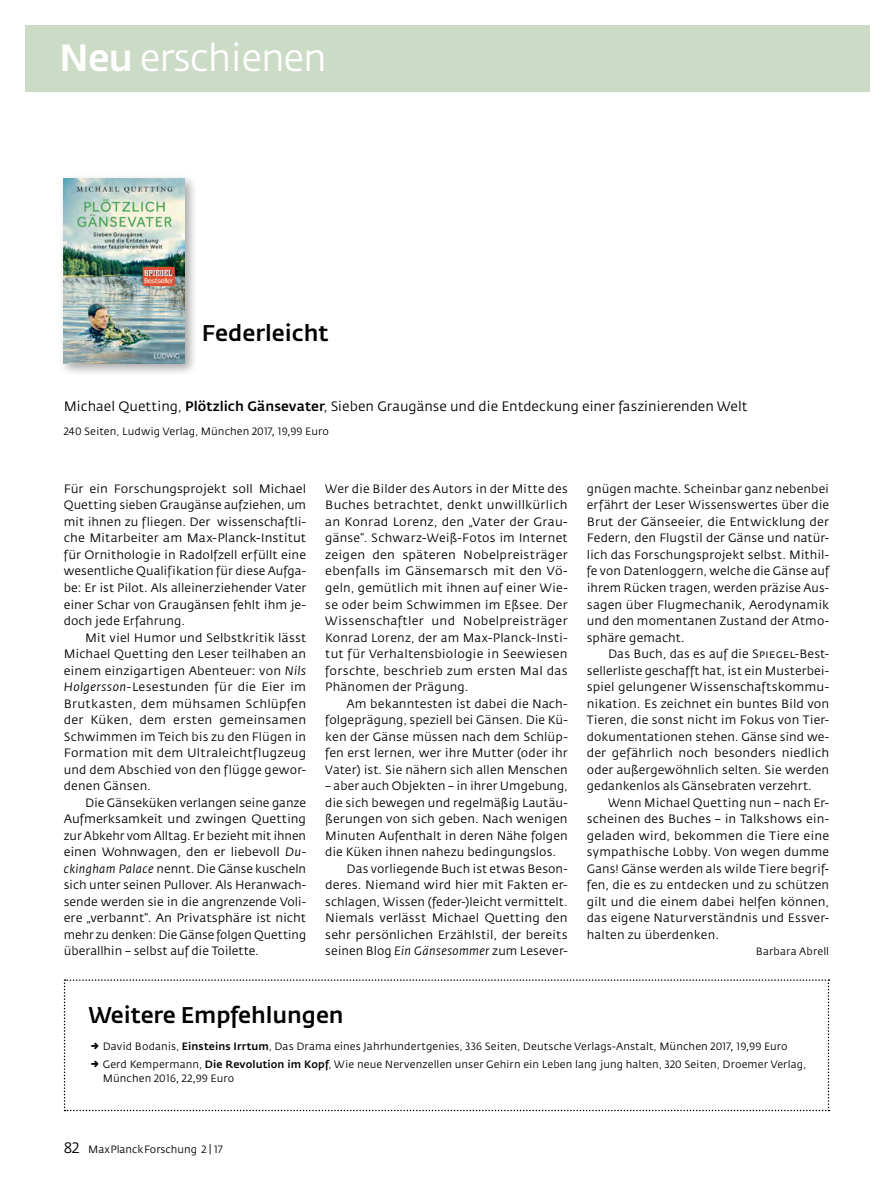
<style>
.page{position:relative;width:893px;height:1191px;background:#fff}
.page>*{position:absolute;margin:0;border:0;box-sizing:border-box;transform-origin:0 0}
.t1{font:37.5px "Fedra Sans";letter-spacing:-.03em;color:#fff}
.t2{font:500 22.5px "Fedra Sans";letter-spacing:-.005em;color:#000}
.t3{font:13.5px "Fedra Sans";color:#000}
.t4{font:12px/16.5px "Fedra Sans";letter-spacing:.01em;color:#000;text-align:justify}
.t5{font:10.5px/17.7px "Fedra Sans";letter-spacing:.01em;color:#000}
.s1{font-weight:500}
.s2{font-family:"Fedra Sans Book SC"}
.s3{font-style:italic}
.s4{font-family:"Fedra Sans Book SC";font-size:15px}
</style>
<div class="page">
<div style="left:26px;top:26px;width:844px;height:66px;background:#ccdbc5"></div>
<div style="left:59px;top:174px;width:139px;height:203px;background:#000;opacity:.35"></div>
<img style="left:64px;top:179px;width:121px;height:185px">
<svg style="left:64px;top:979px;width:765px;height:132px"></svg>
<h1 class="t1" style="left:59px;top:38px;width:269px"><span class="s1">Neu</span> erschienen</h1>
<h2 class="t2" style="left:202px;top:320px;width:128px">Federleicht</h2>
<p class="t3" style="left:64px;top:399px;width:685px">Michael Quetting, <span class="s1">Plötzlich Gänsevater</span>, Sieben Graugänse und die Entdeckung einer faszinierenden Welt</p>
<p class="t5" style="left:64px;top:422px;width:267px"><span class="s2">240</span> Seiten, Ludwig Verlag, München <span class="s2">2017, 19,99</span> Euro</p>
<p class="t4" style="left:64px;top:481px;width:244px">Für ein Forschungsprojekt soll Michael Quetting sieben Graugänse aufziehen, um mit ihnen zu fliegen. Der wissenschaftli&shy;che Mitarbeiter am Max-Planck-Institut für Ornithologie in Radolfzell erfüllt eine wesentliche Qualifikation für diese Aufga&shy;be: Er ist Pilot. Als alleinerziehender Vater einer Schar von Graugänsen fehlt ihm je&shy;doch jede Erfahrung.</p>
<p class="t4" style="left:64px;top:629px;width:244px;text-indent:21px">Mit viel Humor und Selbstkritik lässt Michael Quetting den Leser teilhaben an einem einzigartigen Abenteuer: von <span class="s3">Nils Holgersson</span>-Lesestunden für die Eier im Brutkasten, dem mühsamen Schlüpfen der Küken, dem ersten gemeinsamen Schwimmen im Teich bis zu den Flügen in Formation mit dem Ultraleichtflugzeug und dem Abschied von den flügge gewor&shy;denen Gänsen.</p>
<p class="t4" style="left:64px;top:794px;width:244px;text-indent:21px">Die Gänseküken verlangen seine ganze Aufmerksamkeit und zwingen Quetting zur Abkehr vom Alltag. Er bezieht mit ihnen einen Wohnwagen, den er liebevoll <span class="s3">Du&shy;ckingham Palace</span> nennt. Die Gänse kuscheln sich unter seinen Pullover. Als Heranwach&shy;sende werden sie in die angrenzende Voli&shy;ere „verbannt“. An Privatsphäre ist nicht mehr zu denken: Die Gänse folgen Quetting überallhin – selbst auf die Toilette.</p>
<p class="t4" style="left:325px;top:481px;width:244px">Wer die Bilder des Autors in der Mitte des Buches betrachtet, denkt unwillkürlich an Konrad Lorenz, den „Vater der Grau&shy;gänse“. Schwarz-Weiß-Fotos im Internet zeigen den späteren Nobelpreisträger ebenfalls im Gänsemarsch mit den Vö&shy;geln, gemütlich mit ihnen auf einer Wie&shy;se oder beim Schwimmen im Eßsee. Der Wissenschaftler und Nobelpreisträger Konrad Lorenz, der am Max-Planck-Insti&shy;tut für Verhaltensbiologie in Seewiesen forschte, beschrieb zum ersten Mal das Phänomen der Prägung.</p>
<p class="t4" style="left:325px;top:695px;width:244px;text-indent:21px">Am bekanntesten ist dabei die Nach&shy;folgeprägung, speziell bei Gänsen. Die Kü&shy;ken der Gänse müssen nach dem Schlüp&shy;fen erst lernen, wer ihre Mutter (oder ihr Vater) ist. Sie nähern sich allen Menschen</p>
<p class="t4" style="left:325px;top:778px;width:244px">– aber auch Objekten – in ihrer Umgebung,</p>
<p class="t4" style="left:325px;top:794px;width:244px">die sich bewegen und regelmäßig Lautäu-</p>
<p class="t4" style="left:325px;top:811px;width:244px">ßerungen von sich geben. Nach wenigen</p>
<p class="t4" style="left:325px;top:827px;width:244px">Minuten Aufenthalt in deren Nähe folgen</p>
<p class="t4" style="left:325px;top:844px;width:232px">die Küken ihnen nahezu bedingungslos.</p>
<p class="t4" style="left:347px;top:860px;width:223px">Das vorliegende Buch ist etwas Beson-</p>
<p class="t4" style="left:325px;top:877px;width:244px">deres. Niemand wird hier mit Fakten er-</p>
<p class="t4" style="left:325px;top:893px;width:244px">schlagen, Wissen (feder-)leicht vermittelt.</p>
<p class="t4" style="left:325px;top:910px;width:244px">Niemals verlässt Michael Quetting den</p>
<p class="t4" style="left:325px;top:926px;width:244px">sehr persönlichen Erzählstil, der bereits</p>
<p class="t4" style="left:325px;top:943px;width:244px">seinen Blog <span class="s3">Ein Gänsesommer</span> zum Lesever-</p>
<p class="t4" style="left:587px;top:481px;width:244px">gnügen machte. Scheinbar ganz nebenbei erfährt der Leser Wissenswertes über die Brut der Gänseeier, die Entwicklung der Federn, den Flugstil der Gänse und natür&shy;lich das Forschungsprojekt selbst. Mithil&shy;fe von Datenloggern, welche die Gänse auf ihrem Rücken tragen, werden präzise Aus&shy;sagen über Flugmechanik, Aerodynamik und den momentanen Zustand der Atmo&shy;sphäre gemacht.</p>
<p class="t4" style="left:587px;top:646px;width:244px;text-indent:21px">Das Buch, das es auf die <span class="s2">Spiegel</span>-Best&shy;sellerliste geschafft hat, ist ein Musterbei&shy;spiel gelungener Wissenschaftskommu&shy;nikation. Es zeichnet ein buntes Bild von Tieren, die sonst nicht im Fokus von Tier&shy;dokumentationen stehen. Gänse sind we&shy;der gefährlich noch besonders niedlich oder außergewöhnlich selten. Sie werden gedankenlos als Gänsebraten verzehrt.</p>
<p class="t4" style="left:587px;top:794px;width:244px;text-indent:21px">Wenn Michael Quetting nun – nach Er&shy;scheinen des Buches – in Talkshows ein&shy;geladen wird, bekommen die Tiere eine sympathische Lobby. Von wegen dumme Gans! Gänse werden als wilde Tiere begrif&shy;fen, die es zu entdecken und zu schützen gilt und die einem dabei helfen können, das eigene Naturverständnis und Essver&shy;halten zu überdenken.</p>
<p class="t5" style="left:756px;top:943px;width:75px">Barbara Abrell</p>
<h2 class="t2" style="left:89px;top:1002px;width:257px">Weitere Empfehlungen</h2>
<p class="t5" style="left:103px;top:1038px;width:705px">David Bodanis, <span class="s1">Einsteins Irrtum</span>, Das Drama eines Jahrhundertgenies, <span class="s2">336</span> Seiten, Deutsche Verlags-Anstalt, München <span class="s2">2017, 19,99</span> Euro<br>Gerd Kempermann, <span class="s1">Die Revolution im Kopf</span>, Wie neue Nervenzellen unser Gehirn ein Leben lang jung halten, <span class="s2">320</span> Seiten, Droemer Verlag,</p>
<p class="t5" style="left:103px;top:1069px;width:133px">München <span class="s2">2016, 22,99</span> Euro</p>
<p class="t5" style="left:64px;top:1141px;width:160px"><span class="s4">82</span> MaxPlanckForschung <span class="s2">2 | 17</span></p>
</div>
